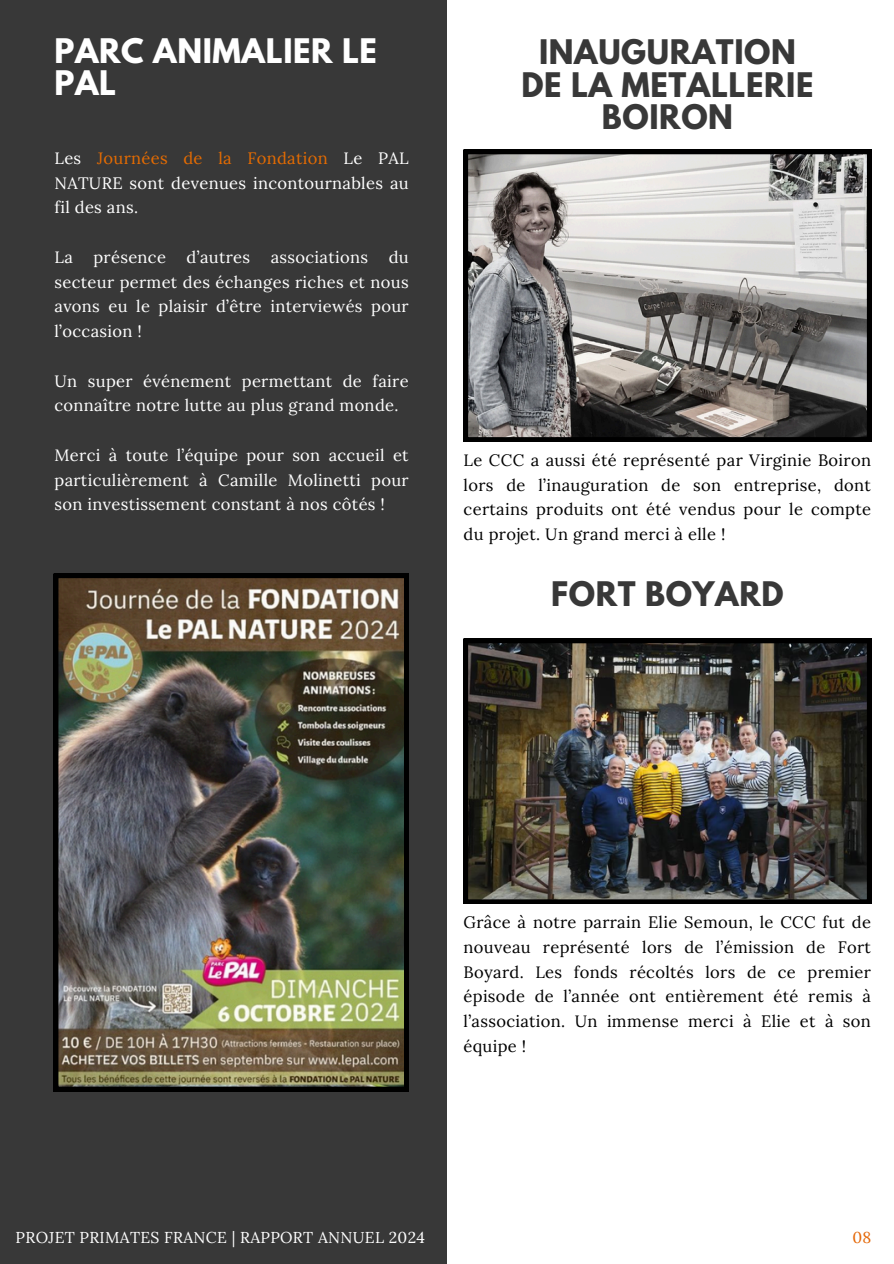
<style>
.page{position:relative;width:894px;height:1264px;background:#fff}
.page>*{position:absolute;margin:0;border:0;box-sizing:border-box;transform-origin:0 0}
.t1{font:700 30px/32.7px "League Spartan";letter-spacing:.02em;color:#383838;text-align:center}
.t2{font:700 30px/32.7px "League Spartan";letter-spacing:.02em;color:#fff}
.t3{font:16.5px/24.8px "Lora";letter-spacing:.02em;color:#fff;text-align:justify}
.t4{font:16.5px/24.8px "Lora";letter-spacing:.02em;color:#000;text-align:justify}
.t5{font:15.75px "Lora";letter-spacing:.02em;color:#fff}
.t6{font:15.75px "Lora";color:#e46707}
.s1{color:#e46b02}
</style>
<div class="page">
<div style="left:0;top:0;width:446px;height:1263px;background:#383838"></div>
<img style="left:54px;top:573px;width:354px;height:518px">
<svg style="left:463px;top:150px;width:408px;height:291px;background:#969492"></svg>
<img style="left:463px;top:638px;width:408px;height:265px">
<h1 class="t2" style="left:54px;top:38px;width:324px">PARC ANIMALIER LE<br>PAL</h1>
<p class="t1" style="left:521px;top:39px;width:293px">INAUGURATION<br>DE LA METALLERIE<br>BOIRON</p>
<p class="t3" style="left:54px;top:145px;width:355px">Les <span class="s1">Journées de la Fondation</span> Le PAL NATURE sont devenues incontournables au fil des ans.</p>
<p class="t3" style="left:54px;top:244px;width:355px">La présence d’autres associations du secteur permet des échanges riches et nous avons eu le plaisir d’être interviewés pour l’occasion !</p>
<p class="t3" style="left:54px;top:368px;width:355px">Un super événement permettant de faire connaître notre lutte au plus grand monde.</p>
<p class="t3" style="left:54px;top:442px;width:355px">Merci à toute l’équipe pour son accueil et particulièrement à Camille Molinetti pour son investissement constant à nos côtés !</p>
<p class="t4" style="left:463px;top:447px;width:409px">Le CCC a aussi été représenté par Virginie Boiron lors de l’inauguration de son entreprise, dont certains produits ont été vendus pour le compte du projet. Un grand merci à elle !</p>
<p class="t1" style="left:551px;top:582px;width:234px">FORT BOYARD</p>
<h1 class="t4" style="left:463px;top:909px;width:409px">Grâce à notre parrain Elie Semoun, le CCC fut de nouveau représenté lors de l’émission de Fort Boyard. Les fonds récoltés lors de ce premier épisode de l’année ont entièrement été remis à l’association. Un immense merci à Elie et à son équipe !</h1>
<h2 class="t5" style="left:16px;top:1227px;width:410px">PROJET PRIMATES FRANCE | RAPPORT ANNUEL 2024</h2>
<h1 class="t6" style="left:852px;top:1227px;width:20px">08</h1>
</div>
